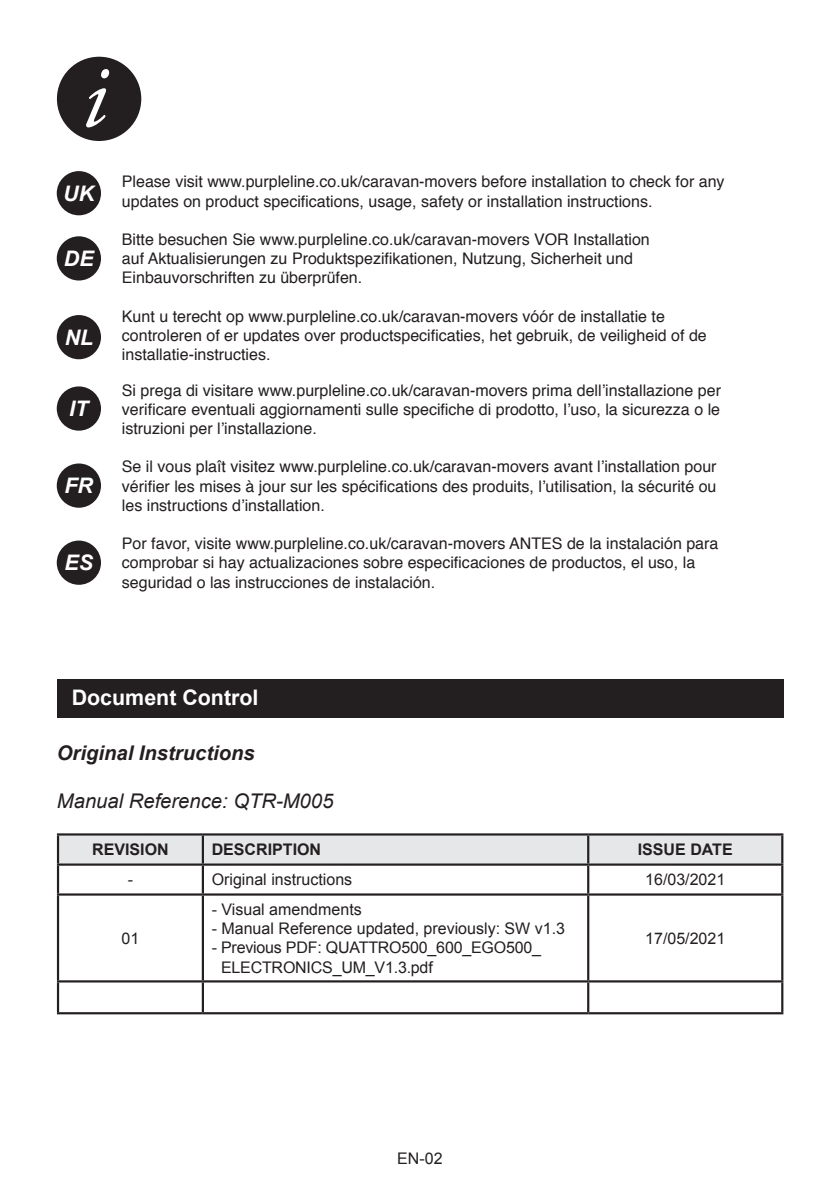
<style>
.page{position:relative;width:840px;height:1191px;background:#fff}
.page>*{position:absolute;margin:0;border:0;box-sizing:border-box;transform-origin:0 0}
.t1{font:italic 93px "Adobe Garamond Pro";color:#fff}
.t2{font:700 21.4px "Arial";color:#fff}
.t3{font:italic 700 21.4px "Arial";color:#fff}
.t4{font:italic 20.2px "Arial";color:#231f20}
.t5{font:italic 700 20.2px "Arial";color:#231f20}
.t6{font:16px/19.2px "Helvetica";color:#231f20}
.t7{font:16px/19.2px "Arial";color:#231f20}
.t8{font:700 16px "Arial";color:#231f20}
</style>
<div class="page">
<div style="left:57px;top:679px;width:726px;height:38px;background:#231f20"></div>
<div style="left:57px;top:57px;width:84px;height:84px;background:#231f20;border-radius:50%"></div>
<div style="left:57px;top:463px;width:44px;height:45px;background:#231f20;border-radius:50%"></div>
<div style="left:57px;top:540px;width:44px;height:45px;background:#231f20;border-radius:50%"></div>
<div style="left:57px;top:171px;width:44px;height:44px;background:#231f20;border-radius:50%"></div>
<div style="left:57px;top:236px;width:44px;height:44px;background:#231f20;border-radius:50%"></div>
<div style="left:57px;top:315px;width:44px;height:44px;background:#231f20;border-radius:50%"></div>
<div style="left:57px;top:386px;width:44px;height:45px;background:#231f20;border-radius:50%"></div>
<div style="left:59px;top:835px;width:721px;height:28px;background:#e6e7e9"></div>
<hr style="left:57px;top:833px;width:146px;height:2px;background:#231f20">
<hr style="left:57px;top:835px;width:2px;height:28px;background:#231f20">
<hr style="left:203px;top:833px;width:385px;height:2px;background:#231f20">
<hr style="left:202px;top:835px;width:2px;height:28px;background:#231f20">
<hr style="left:588px;top:833px;width:195px;height:2px;background:#231f20">
<hr style="left:586px;top:835px;width:3px;height:28px;background:#231f20">
<hr style="left:780px;top:835px;width:3px;height:28px;background:#231f20">
<hr style="left:57px;top:863px;width:146px;height:2px;background:#231f20">
<hr style="left:57px;top:865px;width:2px;height:28px;background:#231f20">
<hr style="left:203px;top:863px;width:385px;height:2px;background:#231f20">
<hr style="left:202px;top:865px;width:2px;height:28px;background:#231f20">
<hr style="left:588px;top:863px;width:195px;height:2px;background:#231f20">
<hr style="left:57px;top:893px;width:146px;height:2px;background:#231f20">
<hr style="left:57px;top:895px;width:2px;height:85px;background:#231f20">
<hr style="left:203px;top:893px;width:385px;height:2px;background:#231f20">
<hr style="left:202px;top:895px;width:2px;height:85px;background:#231f20">
<hr style="left:586px;top:895px;width:3px;height:85px;background:#231f20">
<hr style="left:780px;top:895px;width:3px;height:85px;background:#231f20">
<hr style="left:57px;top:980px;width:146px;height:2px;background:#231f20">
<hr style="left:57px;top:982px;width:2px;height:30px;background:#231f20">
<hr style="left:203px;top:980px;width:385px;height:2px;background:#231f20">
<hr style="left:202px;top:982px;width:2px;height:30px;background:#231f20">
<hr style="left:588px;top:980px;width:195px;height:2px;background:#231f20">
<hr style="left:586px;top:982px;width:3px;height:30px;background:#231f20">
<hr style="left:780px;top:982px;width:3px;height:30px;background:#231f20">
<hr style="left:57px;top:1012px;width:146px;height:2px;background:#231f20">
<hr style="left:203px;top:1012px;width:385px;height:2px;background:#231f20">
<hr style="left:588px;top:1012px;width:195px;height:2px;background:#231f20">
<hr style="left:586px;top:865px;width:3px;height:28px;background:#231f20">
<hr style="left:780px;top:865px;width:3px;height:28px;background:#231f20">
<hr style="left:588px;top:893px;width:195px;height:2px;background:#231f20">
<p class="t1" style="left:81px;top:41px;width:27px">i</p>
<p class="t3" style="left:63px;top:179px;width:32px">UK</p>
<p class="t3" style="left:64px;top:245px;width:31px">DE</p>
<p class="t3" style="left:65px;top:323px;width:30px">NL</p>
<p class="t3" style="left:69px;top:395px;width:21px">IT</p>
<p class="t3" style="left:64px;top:472px;width:30px">FR</p>
<p class="t3" style="left:64px;top:549px;width:30px">ES</p>
<p class="t6" style="left:122px;top:173px;width:604px">Please visit www.purpleline.co.uk/caravan-movers before installation to check for any updates on product specifications, usage, safety or installation instructions.</p>
<p class="t6" style="left:122px;top:230px;width:529px">Bitte besuchen Sie www.purpleline.co.uk/caravan-movers VOR Installation auf Aktualisierungen zu Produktspezifikationen, Nutzung, Sicherheit und<br>Einbauvorschriften zu überprüfen.</p>
<p class="t6" style="left:122px;top:307px;width:586px">Kunt u terecht op www.purpleline.co.uk/caravan-movers vóór de installatie te controleren of er updates over productspecificaties, het gebruik, de veiligheid of de installatie-instructies.</p>
<p class="t6" style="left:122px;top:381px;width:600px;text-align:justify">Si prega di visitare www.purpleline.co.uk/caravan-movers prima dell’installazione per verificare eventuali aggiornamenti sulle specifiche di prodotto, l’uso, la sicurezza o le istruzioni per l’installazione.</p>
<p class="t6" style="left:122px;top:457px;width:596px;text-align:justify">Se il vous plaît visitez www.purpleline.co.uk/caravan-movers avant l’installation pour vérifier les mises à jour sur les spécifications des produits, l’utilisation, la sécurité ou les instructions d’installation.</p>
<p class="t6" style="left:122px;top:534px;width:597px">Por favor, visite www.purpleline.co.uk/caravan-movers ANTES de la instalación para comprobar si hay actualizaciones sobre especificaciones de productos, el uso, la seguridad o las instrucciones de instalación.</p>
<p class="t2" style="left:72px;top:682px;width:188px">Document Control</p>
<p class="t5" style="left:57px;top:739px;width:199px">Original Instructions</p>
<p class="t4" style="left:57px;top:788px;width:278px">Manual Reference: QTR-M005</p>
<p class="t8" style="left:92px;top:838px;width:78px">REVISION</p>
<p class="t8" style="left:211px;top:838px;width:111px">DESCRIPTION</p>
<p class="t8" style="left:637px;top:838px;width:96px">ISSUE DATE</p>
<p class="t7" style="left:128px;top:870px;width:7px">-</p>
<p class="t7" style="left:211px;top:870px;width:142px">Original instructions</p>
<p class="t7" style="left:644px;top:870px;width:82px">16/03/2021</p>
<p class="t7" style="left:121px;top:928px;width:19px">01</p>
<p class="t7" style="left:211px;top:900px;width:151px">- Visual amendments</p>
<p class="t7" style="left:211px;top:919px;width:355px">- Manual Reference updated, previously: SW v1.3</p>
<p class="t7" style="left:221px;top:938px;width:321px;text-indent:-9px">- Previous PDF: QUATTRO500_600_EGO500_<br>ELECTRONICS_UM_V1.3.pdf</p>
<p class="t7" style="left:397px;top:1149px;width:47px">EN-02</p>
<p class="t7" style="left:644px;top:928px;width:82px">17/05/2021</p>
</div>
